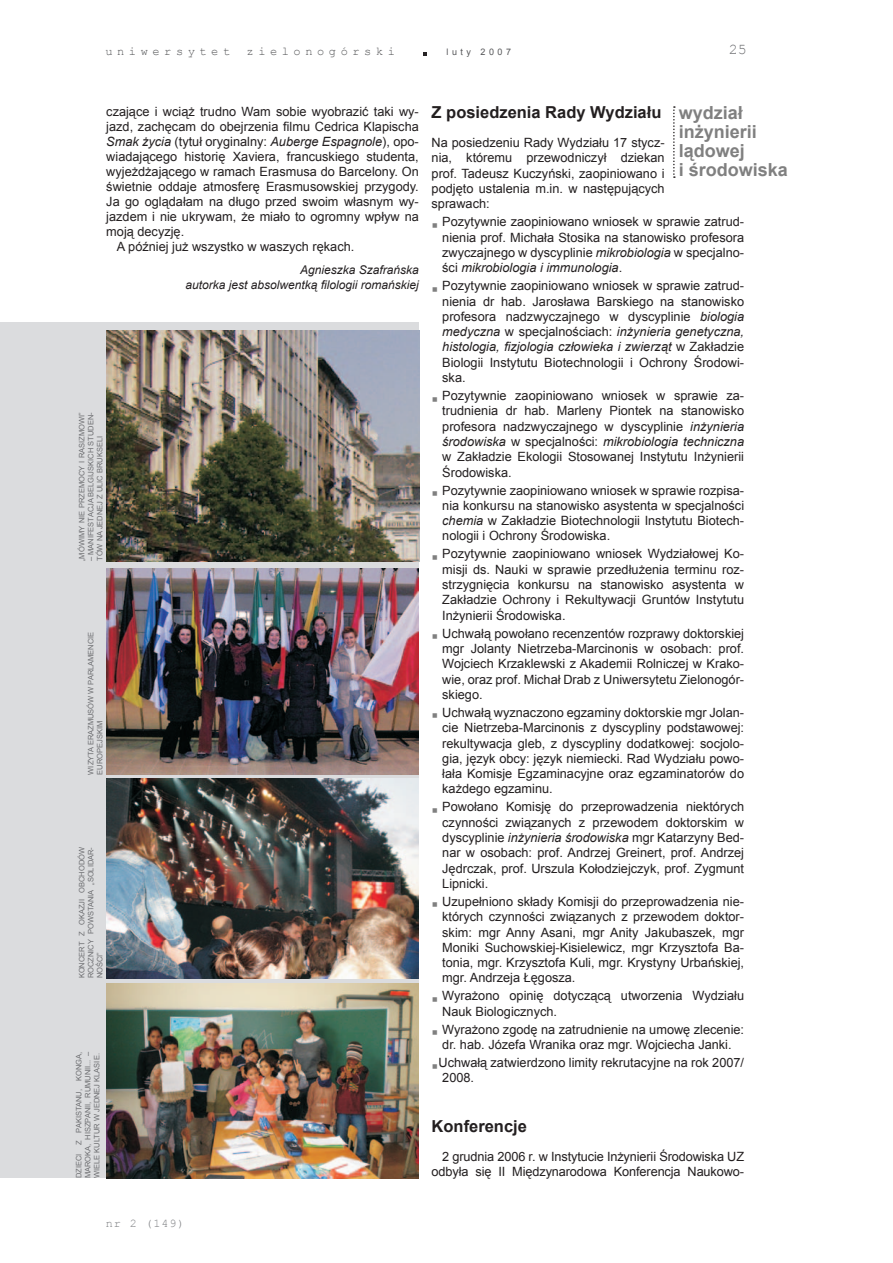
<style>
.page{position:relative;width:893px;height:1263px;background:#fff}
.page>*{position:absolute;margin:0;border:0;box-sizing:border-box;transform-origin:0 0}
.t1{font:700 18px/19px "Arial";color:#808080}
.t2{font:700 16.5px "Arial";color:#231f20}
.t3{font:15px "Courier New";color:#6c6d70}
.t4{font:12.75px/15.3px "Arial";color:#231f20;text-align:justify}
.t5{font:italic 12.75px "Arial";color:#231f20}
.t6{font:italic 12px/15px "Arial";color:#231f20;text-align:right}
.t7{font:12px "Courier New";letter-spacing:.38em;color:#57585a}
.t8{font:11.85px "Courier New";color:#808285}
.t9{font:9px "Arial";letter-spacing:.39em;color:#57585a}
.t10{font:7.5px/9px "Arial";color:#6c6d70}
.s1{font-style:normal}
.s2{color:#808080}
.s3{font-style:italic}
</style>
<div class="page">
<svg style="left:423px;top:52px;width:4px;height:3px"></svg>
<div style="left:0;top:322px;width:419px;height:856px;background:#dbdcde"></div>
<img style="left:106px;top:984px;width:313px;height:194px">
<img style="left:106px;top:778px;width:313px;height:200px">
<img style="left:106px;top:331px;width:313px;height:230px">
<img style="left:106px;top:568px;width:313px;height:206px">
<svg style="left:673px;top:106px;width:2px;height:72px"></svg>
<p class="t7" style="left:105px;top:44px;width:126px">uniwersytet</p>
<p class="t7" style="left:247px;top:44px;width:150px">zielonogórski</p>
<p class="t9" style="left:447px;top:46px;width:66px">luty 2007</p>
<p class="t3" style="left:729px;top:40px;width:19px">25</p>
<p class="t4" style="left:106px;top:104px;width:314px">czające i wciąż trudno Wam sobie wyobrazić taki wy-</p>
<p class="t4" style="left:106px;top:119px;width:314px">jazd, zachęcam do obejrzenia filmu Cedrica Klapischa</p>
<p class="t5" style="left:106px;top:133px;width:314px">Smak życia <span class="s1">(tytuł oryginalny:</span> Auberge Espagnole<span class="s1">), opo-</span></p>
<p class="t4" style="left:106px;top:149px;width:314px">wiadającego historię Xaviera, francuskiego studenta,</p>
<p class="t4" style="left:106px;top:164px;width:314px">wyjeżdżającego w ramach Erasmusa do Barcelony. On</p>
<p class="t4" style="left:106px;top:179px;width:314px">świetnie oddaje atmosferę Erasmusowskiej przygody.</p>
<p class="t4" style="left:106px;top:194px;width:314px">Ja go oglądałam na długo przed swoim własnym wy-</p>
<p class="t4" style="left:106px;top:209px;width:314px">jazdem i nie ukrywam, że miało to ogromny wpływ na</p>
<p class="t4" style="left:106px;top:224px;width:79px">moją decyzję.</p>
<p class="t4" style="left:117px;top:239px;width:239px">A później już wszystko w waszych rękach.</p>
<p class="t6" style="left:185px;top:263px;width:235px">Agnieszka Szafrańska<br>autorka jest absolwentką filologii romańskiej</p>
<p class="t10" style="left:77px;top:561px;width:150px;rotate:-90deg">„MÓWIMY NIE PRZEMOCY I RASIZMOWI”</p>
<p class="t10" style="left:86px;top:561px;width:150px;rotate:-90deg">– MANIFESTACJA BELGIJSKICH STUDEN-<br>TÓW NA JEDNEJ Z ULIC BRUKSELI</p>
<p class="t10" style="left:86px;top:774px;width:144px;rotate:-90deg">WIZYTA ERAZMUSÓW W PARLAMENCIE<br>EUROPEJSKIM</p>
<p class="t10" style="left:77px;top:978px;width:133px;text-align:justify;rotate:-90deg">KONCERT Z OKAZJI OBCHODÓW ROCZNICY POWSTANIA „SOLIDAR-NOŚCI”</p>
<p class="t10" style="left:74px;top:1178px;width:128px;text-align:justify;rotate:-90deg">DZIECI Z PAKISTANU, KONGA, MAROKA, HISZPANII, RUMUNII... – WIELE KULTUR W JEDNEJ KLASIE.</p>
<p class="t2" style="left:432px;top:102px;width:231px">Z posiedzenia Rady Wydziału</p>
<p class="t4" style="left:432px;top:135px;width:235px">Na posiedzeniu Rady Wydziału 17 stycz&shy;nia, któremu przewodniczył dziekan prof. Tadeusz Kuczyński, zaopiniowano i podjęto ustalenia m.in. w następujących sprawach:</p>
<p class="t4" style="left:442px;top:214px;width:303px;text-indent:-11px"><span class="s2">▪</span> Pozytywnie zaopiniowano wniosek w sprawie zatrud&shy;nienia prof. Michała Stosika na stanowisko profesora zwyczajnego w dyscyplinie <span class="s3">mikrobiologia</span> w specjalno&shy;ści <span class="s3">mikrobiologia i immunologia</span>.</p>
<p class="t4" style="left:442px;top:278px;width:303px;text-indent:-11px"><span class="s2">▪</span> Pozytywnie zaopiniowano wniosek w sprawie zatrud&shy;nienia dr hab. Jarosława Barskiego na stanowisko profesora nadzwyczajnego w dyscyplinie <span class="s3">biologia medyczna</span> w specjalnościach: <span class="s3">inżynieria genetyczna, histologia, fizjologia człowieka i zwierząt</span> w Zakładzie Biologii Instytutu Biotechnologii i Ochrony Środowi&shy;ska.</p>
<p class="t4" style="left:442px;top:388px;width:303px;text-indent:-11px"><span class="s2">▪</span> Pozytywnie zaopiniowano wniosek w sprawie za&shy;trudnienia dr hab. Marleny Piontek na stanowisko profesora nadzwyczajnego w dyscyplinie <span class="s3">inżynieria środowiska</span> w specjalności: <span class="s3">mikrobiologia techniczna </span>w Zakładzie Ekologii Stosowanej Instytutu Inżynierii Środowiska.</p>
<p class="t4" style="left:442px;top:483px;width:303px;text-indent:-11px"><span class="s2">▪</span> Pozytywnie zaopiniowano wniosek w sprawie rozpisa&shy;nia konkursu na stanowisko asystenta w specjalności <span class="s3">chemia</span> w Zakładzie Biotechnologii Instytutu Biotech&shy;nologii i Ochrony Środowiska.</p>
<p class="t4" style="left:442px;top:546px;width:303px;text-indent:-11px"><span class="s2">▪</span> Pozytywnie zaopiniowano wniosek Wydziałowej Ko&shy;misji ds. Nauki w sprawie przedłużenia terminu roz&shy;strzygnięcia konkursu na stanowisko asystenta w Zakładzie Ochrony i Rekultywacji Gruntów Instytutu Inżynierii Środowiska.</p>
<p class="t4" style="left:442px;top:626px;width:303px;text-indent:-11px"><span class="s2">▪</span> Uchwałą powołano recenzentów rozprawy doktorskiej mgr Jolanty Nietrzeba-Marcinonis w osobach: prof.<br>Wojciech Krzaklewski z Akademii Rolniczej w Krako&shy;wie, oraz prof. Michał Drab z Uniwersytetu Zielonogór&shy;skiego.</p>
<p class="t4" style="left:442px;top:705px;width:303px;text-indent:-11px"><span class="s2">▪</span> Uchwałą wyznaczono egzaminy doktorskie mgr Jolan&shy;cie Nietrzeba-Marcinonis z dyscypliny podstawowej: rekultywacja gleb, z dyscypliny dodatkowej: socjolo&shy;gia, język obcy: język niemiecki. Rad Wydziału powo&shy;łała Komisje Egzaminacyjne oraz egzaminatorów do każdego egzaminu.</p>
<p class="t4" style="left:442px;top:799px;width:303px;text-indent:-11px"><span class="s2">▪</span> Powołano Komisję do przeprowadzenia niektórych czynności związanych z przewodem doktorskim w dyscyplinie <span class="s3">inżynieria środowiska</span> mgr Katarzyny Bed&shy;nar w osobach: prof. Andrzej Greinert, prof. Andrzej Jędrczak, prof. Urszula Kołodziejczyk, prof. Zygmunt Lipnicki.</p>
<p class="t4" style="left:442px;top:894px;width:303px;text-indent:-11px"><span class="s2">▪</span> Uzupełniono składy Komisji do przeprowadzenia nie&shy;których czynności związanych z przewodem doktor&shy;skim: mgr Anny Asani, mgr Anity Jakubaszek, mgr Moniki Suchowskiej-Kisielewicz, mgr Krzysztofa Ba&shy;tonia, mgr. Krzysztofa Kuli, mgr. Krystyny Urbańskiej, mgr. Andrzeja Łęgosza.</p>
<p class="t4" style="left:442px;top:988px;width:303px;text-indent:-11px"><span class="s2">▪</span> Wyrażono opinię dotyczącą utworzenia Wydziału<br>Nauk Biologicznych.</p>
<p class="t4" style="left:432px;top:1022px;width:314px;text-align:center"><span class="s2">▪</span> Wyrażono zgodę na zatrudnienie na umowę zlecenie: dr. hab. Józefa Wranika oraz mgr. Wojciecha Janki.</p>
<p class="t4" style="left:442px;top:1055px;width:303px;text-indent:-11px"><span class="s2">▪</span>Uchwałą zatwierdzono limity rekrutacyjne na rok 2007/<br>2008.</p>
<p class="t2" style="left:432px;top:1115px;width:97px">Konferencje</p>
<p class="t4" style="left:432px;top:1149px;width:314px;text-align:right">2 grudnia 2006 r. w Instytucie Inżynierii Środowiska UZ odbyła się II Międzynarodowa Konferencja Naukowo-</p>
<h1 class="t1" style="left:679px;top:104px;width:111px">wydział inżynierii lądowej<br>i środowiska</h1>
<p class="t8" style="left:106px;top:1216px;width:80px">nr 2 (149)</p>
</div>
